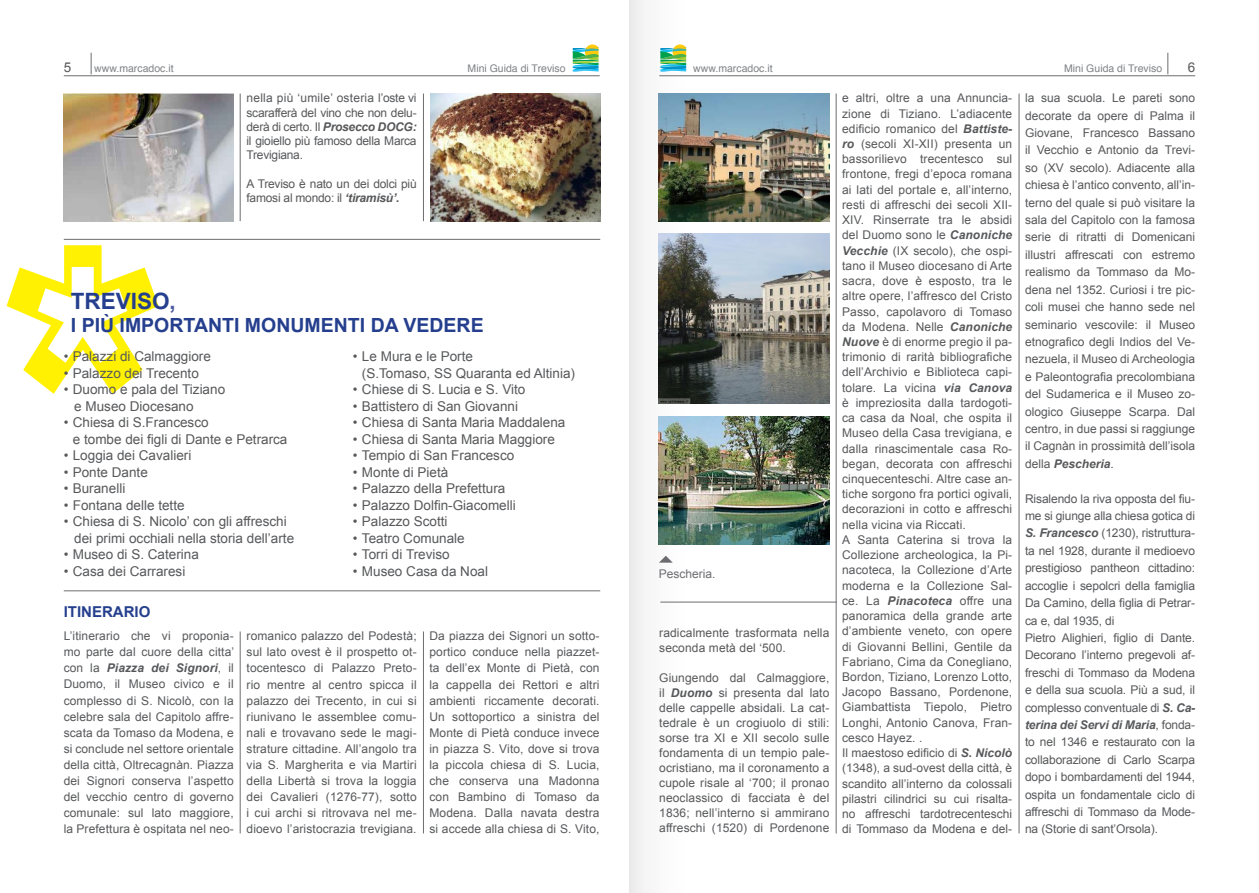
<style>
.page{position:relative;width:1259px;height:893px;background:#fff}
.page>*{position:absolute;margin:0;border:0;box-sizing:border-box;transform-origin:0 0}
.t1{font:700 22.5px "Arial";color:#253f8e}
.t2{font:700 19.5px "Arial";color:#253f8e}
.t3{font:700 15px "Arial";color:#253f8e}
.t4{font:13.5px/16.5px "Arial";color:#57585a}
.t5{font:12px/15.3px "Arial";letter-spacing:.01em;color:#57585a;text-align:justify}
.t6{font:12px/17.4px "Arial";letter-spacing:-.01em;color:#57585a}
.t7{font:12px/14.2px "Arial";letter-spacing:-.02em;color:#57585a}
.t8{font:12px "Arial";color:#6c6d70}
.t9{font:10.5px "Helvetica";color:#808285}
.s1{font-weight:700;font-style:italic}
.s2{color:#4d5a9e}
</style>
<div class="page">
<img style="left:629px;top:0;width:153px;height:893px">
<svg style="left:7px;top:245px;width:151px;height:149px"></svg>
<hr style="left:659px;top:75px;width:536px;height:1px;background:#6c6d70">
<hr style="left:64px;top:75px;width:536px;height:1px;background:#6c6d70">
<svg style="left:1167px;top:53px;width:1px;height:21px"></svg>
<svg style="left:91px;top:53px;width:1px;height:21px"></svg>
<svg style="left:573px;top:44px;width:25px;height:28px"></svg>
<svg style="left:660px;top:44px;width:26px;height:28px"></svg>
<hr style="left:240px;top:94px;width:1px;height:127px;background:#6c6d70">
<hr style="left:423px;top:94px;width:1px;height:127px;background:#6c6d70">
<hr style="left:240px;top:631px;width:1px;height:202px;background:#6c6d70">
<hr style="left:423px;top:631px;width:1px;height:202px;background:#6c6d70">
<hr style="left:836px;top:94px;width:1px;height:739px;background:#6c6d70">
<hr style="left:1018px;top:94px;width:1px;height:739px;background:#6c6d70">
<svg style="left:659px;top:556px;width:14px;height:7px"></svg>
<hr style="left:660px;top:602px;width:177px;height:1px;background:#6c6d70">
<hr style="left:64px;top:239px;width:536px;height:1px;background:#6c6d70">
<hr style="left:64px;top:590px;width:536px;height:1px;background:#6c6d70">
<img style="left:64px;top:94px;width:170px;height:127px">
<img style="left:659px;top:94px;width:170px;height:127px">
<img style="left:659px;top:234px;width:170px;height:170px">
<img style="left:659px;top:417px;width:170px;height:127px">
<img style="left:430px;top:94px;width:170px;height:127px">
<p class="t4" style="left:64px;top:59px;width:9px">5</p>
<p class="t9" style="left:94px;top:60px;width:81px">www.marcadoc.it</p>
<p class="t9" style="left:467px;top:60px;width:100px">Mini Guida di Treviso</p>
<p class="t9" style="left:693px;top:60px;width:81px">www.marcadoc.it</p>
<p class="t9" style="left:1064px;top:60px;width:100px">Mini Guida di Treviso</p>
<p class="t4" style="left:1187px;top:59px;width:9px">6</p>
<p class="t5" style="left:246px;top:91px;width:172px;line-height:14.2px">nella più ‘umile’ osteria l’oste vi scarafferà del vino che non delu&shy;derà di certo. Il <span class="s1">Prosecco DOCG: </span>il gioiello più famoso della Marca Trevigiana.</p>
<p class="t7" style="left:246px;top:177px;width:172px">A Treviso è nato un dei dolci più famosi al mondo: il <span class="s1">‘tiramisù’.</span></p>
<h1 class="t1" style="left:71px;top:286px;width:107px">TREVISO<span class="s2">,</span></h1>
<h2 class="t2" style="left:71px;top:312px;width:414px">I PIÙ IMPORTANTI MONUMENTI DA VEDERE</h2>
<p class="t4" style="left:64px;top:348px;width:149px">• Palazzi di Calmaggiore</p>
<p class="t4" style="left:64px;top:365px;width:137px">• Palazzo dei Trecento</p>
<p class="t4" style="left:74px;top:381px;width:152px;text-indent:-11px">• Duomo e pala del Tiziano e Museo Diocesano</p>
<p class="t4" style="left:73px;top:414px;width:216px;text-indent:-9px">• Chiesa di S.Francesco<br>e tombe dei figli di Dante e Petrarca</p>
<p class="t4" style="left:64px;top:447px;width:129px">• Loggia dei Cavalieri</p>
<p class="t4" style="left:64px;top:464px;width:86px">• Ponte Dante</p>
<p class="t4" style="left:64px;top:480px;width:63px">• Buranelli</p>
<p class="t4" style="left:64px;top:497px;width:122px">• Fontana delle tette</p>
<p class="t4" style="left:74px;top:513px;width:221px;text-indent:-11px">• Chiesa di S. Nicolo’ con gli affreschi dei primi occhiali nella storia dell’arte</p>
<p class="t4" style="left:64px;top:546px;width:137px">• Museo di S. Caterina</p>
<p class="t4" style="left:64px;top:563px;width:123px">• Casa dei Carraresi</p>
<p class="t3" style="left:64px;top:601px;width:88px">ITINERARIO</p>
<p class="t4" style="left:362px;top:348px;width:215px;text-indent:-9px">• Le Mura e le Porte<br>(S.Tomaso, SS Quaranta ed Altinia)</p>
<p class="t4" style="left:353px;top:381px;width:174px">• Chiese di S. Lucia e S. Vito</p>
<p class="t4" style="left:353px;top:398px;width:167px">• Battistero di San Giovanni</p>
<p class="t4" style="left:353px;top:414px;width:214px">• Chiesa di Santa Maria Maddalena</p>
<p class="t4" style="left:353px;top:431px;width:203px">• Chiesa di Santa Maria Maggiore</p>
<p class="t4" style="left:353px;top:447px;width:163px">• Tempio di San Francesco</p>
<p class="t4" style="left:353px;top:464px;width:97px">• Monte di Pietà</p>
<p class="t4" style="left:353px;top:480px;width:154px">• Palazzo della Prefettura</p>
<p class="t4" style="left:353px;top:497px;width:164px">• Palazzo Dolfin-Giacomelli</p>
<p class="t4" style="left:353px;top:513px;width:96px">• Palazzo Scotti</p>
<p class="t4" style="left:353px;top:530px;width:113px">• Teatro Comunale</p>
<p class="t4" style="left:353px;top:546px;width:98px">• Torri di Treviso</p>
<p class="t4" style="left:353px;top:563px;width:137px">• Museo Casa da Noal</p>
<p class="t8" style="left:659px;top:566px;width:58px">Pescheria.</p>
<p class="t5" style="left:64px;top:628px;width:172px;line-height:16px">L’itinerario che vi proponia&shy;mo parte dal cuore della citta’ con la <span class="s1">Piazza dei Signori</span>, il Duomo, il Museo civico e il complesso di S. Nicolò, con la celebre sala del Capitolo affre&shy;scata da Tomaso da Modena, e si conclude nel settore orientale della città, Oltrecagnàn. Piazza dei Signori conserva l’aspetto del vecchio centro di governo comunale: sul lato maggiore, la Prefettura è ospitata nel neo-</p>
<p class="t5" style="left:246px;top:628px;width:172px;line-height:16px">romanico palazzo del Podestà; sul lato ovest è il prospetto ot&shy;tocentesco di Palazzo Preto&shy;rio mentre al centro spicca il palazzo dei Trecento, in cui si riunivano le assemblee comu&shy;nali e trovavano sede le magi&shy;strature cittadine. All’angolo tra via S. Margherita e via Martiri della Libertà si trova la loggia dei Cavalieri (1276-77), sotto i cui archi si ritrovava nel me&shy;dioevo l’aristocrazia trevigiana.</p>
<p class="t5" style="left:429px;top:628px;width:172px;line-height:16px">Da piazza dei Signori un sotto&shy;portico conduce nella piazzet&shy;ta dell’ex Monte di Pietà, con la cappella dei Rettori e altri ambienti riccamente decorati.<br>Un sottoportico a sinistra del Monte di Pietà conduce invece in piazza S. Vito, dove si trova la piccola chiesa di S. Lucia, che conserva una Madonna con Bambino di Tomaso da Modena. Dalla navata destra si accede alla chiesa di S. Vito,</p>
<p class="t5" style="left:659px;top:626px;width:172px">radicalmente trasformata nella seconda metà del ‘500.</p>
<p class="t5" style="left:659px;top:671px;width:172px">Giungendo dal Calmaggiore, il <span class="s1">Duomo</span> si presenta dal lato delle cappelle absidali. La cat&shy;tedrale è un crogiuolo di stili: sorse tra XI e XII secolo sulle fondamenta di un tempio pale&shy;ocristiano, ma il coronamento a cupole risale al ‘700; il pronao neoclassico di facciata è del 1836; nell’interno si ammirano affreschi (1520) di Pordenone</p>
<p class="t5" style="left:842px;top:91px;width:172px;text-align:left">e altri, oltre a una Annuncia&shy;zione di Tiziano. L’adiacente edificio romanico del <span class="s1">Battiste&shy;ro</span> (secoli XI-XII) presenta un bassorilievo trecentesco sul frontone, fregi d’epoca romana ai lati del portale e, all’interno, resti di affreschi dei secoli XII-<br>XIV. Rinserrate tra le absidi del Duomo sono le <span class="s1">Canoniche<br>Vecchie</span> (IX secolo), che ospi&shy;tano il Museo diocesano di Arte sacra, dove è esposto, tra le altre opere, l’affresco del Cristo<br>Passo, capolavoro di Tomaso da Modena. Nelle <span class="s1">Canoniche<br>Nuove</span> è di enorme pregio il pa&shy;trimonio di rarità bibliografiche dell’Archivio e Biblioteca capi&shy;tolare. La vicina <span class="s1">via Canova </span>è impreziosita dalla tardogoti&shy;ca casa da Noal, che ospita il<br>Museo della Casa trevigiana, e dalla rinascimentale casa Ro&shy;began, decorata con affreschi cinquecenteschi. Altre case an&shy;tiche sorgono fra portici ogivali, decorazioni in cotto e affreschi nella vicina via Riccati.<br>A Santa Caterina si trova la<br>Collezione archeologica, la Pi&shy;nacoteca, la Collezione d’Arte moderna e la Collezione Sal&shy;ce. La <span class="s1">Pinacoteca</span> offre una panoramica della grande arte d’ambiente veneto, con opere di Giovanni Bellini, Gentile da<br>Fabriano, Cima da Conegliano,<br>Bordon, Tiziano, Lorenzo Lotto,<br>Jacopo Bassano, Pordenone,<br>Giambattista Tiepolo, Pietro<br>Longhi, Antonio Canova, Fran&shy;cesco Hayez. .<br>Il maestoso edificio di <span class="s1">S. Nicolò </span>(1348), a sud-ovest della città, è scandito all’interno da colossali pilastri cilindrici su cui risalta&shy;no affreschi tardotrecenteschi di Tommaso da Modena e del-</p>
<p class="t5" style="left:1025px;top:89px;width:172px;line-height:17.4px">la sua scuola. Le pareti sono decorate da opere di Palma il Giovane, Francesco Bassano il Vecchio e Antonio da Trevi&shy;so (XV secolo). Adiacente alla chiesa è l’antico convento, all’in&shy;terno del quale si può visitare la sala del Capitolo con la famosa serie di ritratti di Domenicani illustri affrescati con estremo realismo da Tommaso da Mo&shy;dena nel 1352. Curiosi i tre pic&shy;coli musei che hanno sede nel seminario vescovile: il Museo etnografico degli Indios del Ve&shy;nezuela, il Museo di Archeologia e Paleontografia precolombiana del Sudamerica e il Museo zo&shy;ologico Giuseppe Scarpa. Dal centro, in due passi si raggiunge il Cagnàn in prossimità dell’isola della <span class="s1">Pescheria</span>.</p>
<p class="t6" style="left:1025px;top:490px;width:172px">Risalendo la riva opposta del fiu&shy;me si giunge alla chiesa gotica di<br><span class="s1">S. Francesco</span> (1230), ristruttura&shy;ta nel 1928, durante il medioevo prestigioso pantheon cittadino: accoglie i sepolcri della famiglia<br>Da Camino, della figlia di Petrar&shy;ca e, dal 1935, di<br>Pietro Alighieri, figlio di Dante.<br>Decorano l’interno pregevoli af&shy;freschi di Tommaso da Modena e della sua scuola. Più a sud, il complesso conventuale di <span class="s1">S. Ca&shy;terina dei Servi di Maria</span>, fonda&shy;to nel 1346 e restaurato con la collaborazione di Carlo Scarpa dopo i bombardamenti del 1944, ospita un fondamentale ciclo di affreschi di Tommaso da Mode&shy;na (Storie di sant’Orsola).</p>
</div>
